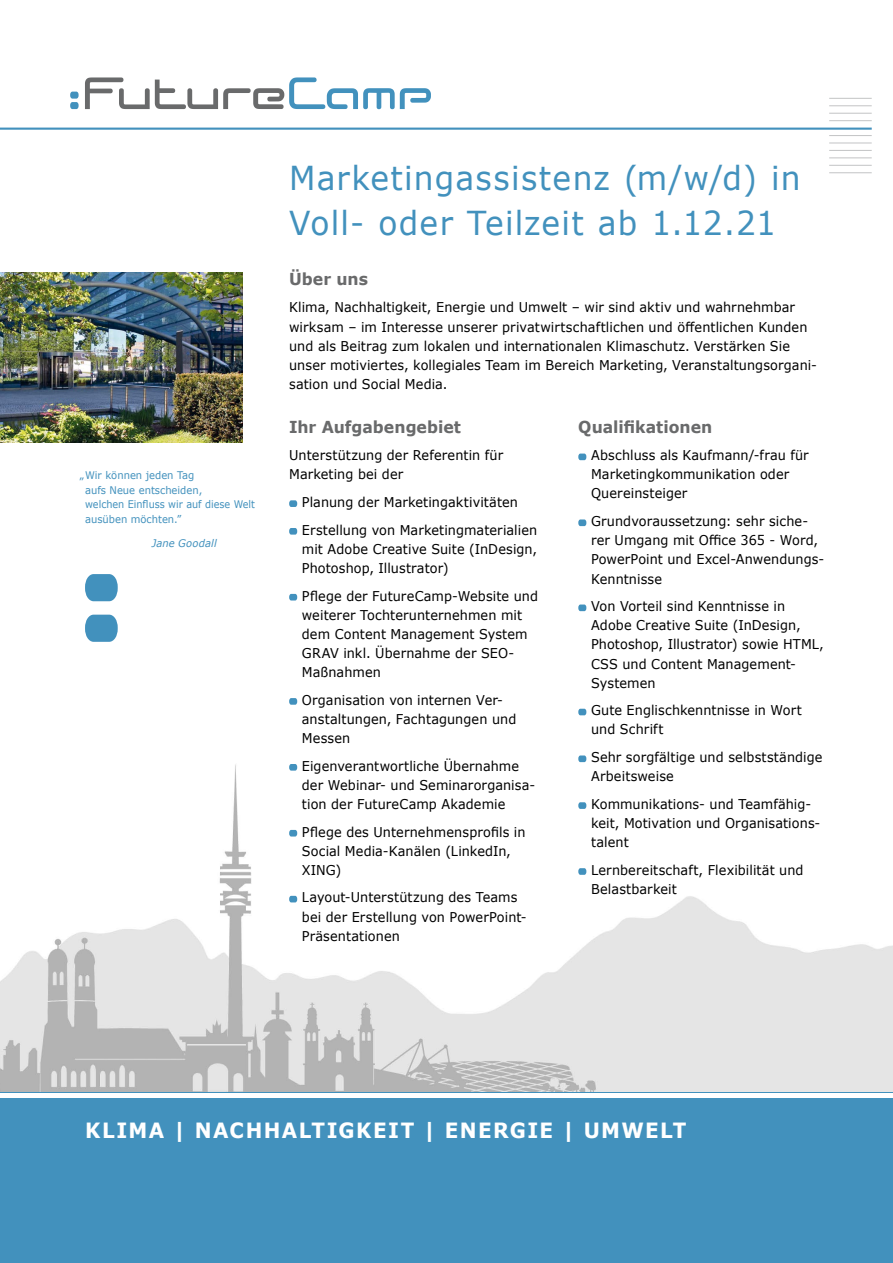
<style>
.page{position:relative;width:893px;height:1263px;background:#fff}
.page>*{position:absolute;margin:0;border:0;box-sizing:border-box;transform-origin:0 0}
.t1{font:33px/45px "Verdana";letter-spacing:.04em;color:#4291bd;scale:.95 1}
.t2{font:700 21px "Verdana";letter-spacing:.07em;color:#fff;scale:.95 1}
.t3{font:700 16.5px "Verdana";color:#696a6b;scale:.95 1}
.t4{font:13.5px/19.2px "Verdana";letter-spacing:.005em;color:#000;scale:.95 1}
.t5{font:10.5px/14.9px "Verdana";color:#4291bd}
.t6{font:italic 10.5px "Verdana";letter-spacing:.01em;color:#4291bd;scale:.95 1}
</style>
<div class="page">
<img style="left:0;top:757px;width:893px;height:336px">
<div style="left:0;top:1093px;width:893px;height:170px;background:#4291bd"></div>
<svg style="left:70px;top:77px;width:361px;height:32px"></svg>
<hr style="left:829px;top:98px;width:43px;height:1px;background:#c6c7c8">
<hr style="left:829px;top:105px;width:43px;height:1px;background:#c6c7c8">
<hr style="left:829px;top:113px;width:43px;height:1px;background:#c6c7c8">
<hr style="left:829px;top:120px;width:43px;height:1px;background:#c6c7c8">
<hr style="left:829px;top:135px;width:43px;height:1px;background:#c6c7c8">
<hr style="left:829px;top:142px;width:43px;height:2px;background:#c6c7c8">
<hr style="left:829px;top:150px;width:43px;height:1px;background:#c6c7c8">
<hr style="left:829px;top:157px;width:43px;height:1px;background:#c6c7c8">
<hr style="left:829px;top:165px;width:43px;height:1px;background:#c6c7c8">
<hr style="left:829px;top:172px;width:43px;height:1px;background:#c6c7c8">
<hr style="left:0;top:128px;width:872px;height:2px;background:#4291bd">
<svg style="left:289px;top:500px;width:8px;height:7px"></svg>
<svg style="left:289px;top:528px;width:8px;height:7px"></svg>
<svg style="left:289px;top:594px;width:8px;height:6px"></svg>
<svg style="left:289px;top:698px;width:8px;height:7px"></svg>
<svg style="left:289px;top:764px;width:8px;height:7px"></svg>
<svg style="left:289px;top:830px;width:8px;height:6px"></svg>
<svg style="left:289px;top:896px;width:8px;height:6px"></svg>
<svg style="left:578px;top:454px;width:8px;height:6px"></svg>
<svg style="left:578px;top:519px;width:8px;height:7px"></svg>
<svg style="left:578px;top:604px;width:8px;height:7px"></svg>
<svg style="left:578px;top:709px;width:8px;height:6px"></svg>
<svg style="left:578px;top:755px;width:8px;height:7px"></svg>
<svg style="left:578px;top:802px;width:8px;height:7px"></svg>
<svg style="left:578px;top:868px;width:8px;height:7px"></svg>
<img style="left:0;top:272px;width:242px;height:170px">
<svg style="left:85px;top:574px;width:33px;height:68px"></svg>
<hr style="left:0;top:1093px;width:893px;height:4px;background:#fff">
<h1 class="t1" style="left:289px;top:155px;width:540px">Marketingassistenz (m/w/d) in<br>Voll- oder Teilzeit ab 1.12.21</h1>
<p class="t5" style="left:85px;top:467px;width:171px;text-indent:-5px">„Wir können jeden Tag<br>aufs Neue entscheiden,<br>welchen Einfluss wir auf diese Welt ausüben möchten.”</p>
<p class="t6" style="left:152px;top:536px;width:70px">Jane Goodall</p>
<p class="t3" style="left:289px;top:267px;width:85px">Über uns</p>
<p class="t4" style="left:289px;top:298px;width:557px">Klima, Nachhaltigkeit, Energie und Umwelt – wir sind aktiv und wahrnehmbar wirksam – im Interesse unserer privatwirtschaftlichen und öffentlichen Kunden und als Beitrag zum lokalen und internationalen Klimaschutz. Verstärken Sie unser motiviertes, kollegiales Team im Bereich Marketing, Veranstaltungsorgani&shy;sation und Social Media.</p>
<p class="t3" style="left:289px;top:415px;width:182px">Ihr Aufgabengebiet</p>
<p class="t4" style="left:289px;top:445px;width:227px">Unterstützung der Referentin für<br>Marketing bei der</p>
<p class="t4" style="left:302px;top:488px;width:249px;line-height:27.6px">Planung der Marketingaktivitäten<br>Erstellung von Marketingmaterialien</p>
<p class="t4" style="left:302px;top:539px;width:249px">mit Adobe Creative Suite (InDesign,<br>Photoshop, Illustrator)</p>
<p class="t4" style="left:302px;top:586px;width:250px">Pflege der FutureCamp-Website und weiterer Tochterunternehmen mit dem Content Management System<br>GRAV inkl. Übernahme der SEO-<br>Maßnahmen</p>
<p class="t4" style="left:302px;top:690px;width:227px">Organisation von internen Ver&shy;anstaltungen, Fachtagungen und<br>Messen</p>
<p class="t4" style="left:302px;top:756px;width:247px">Eigenverantwortliche Übernahme der Webinar- und Seminarorganisa&shy;tion der FutureCamp Akademie</p>
<p class="t4" style="left:302px;top:822px;width:237px">Pflege des Unternehmensprofils in<br>Social Media-Kanälen (LinkedIn,<br>XING)</p>
<p class="t4" style="left:302px;top:888px;width:238px">Layout-Unterstützung des Teams bei der Erstellung von PowerPoint-<br>Präsentationen</p>
<p class="t3" style="left:578px;top:415px;width:143px">Qualifikationen</p>
<p class="t4" style="left:591px;top:445px;width:231px">Abschluss als Kaufmann/-frau für<br>Marketingkommunikation oder<br>Quereinsteiger</p>
<p class="t4" style="left:591px;top:511px;width:247px">Grundvoraussetzung: sehr siche&shy;rer Umgang mit Office 365 - Word,<br>PowerPoint und Excel-Anwendungs-<br>Kenntnisse</p>
<p class="t4" style="left:591px;top:596px;width:247px">Von Vorteil sind Kenntnisse in<br>Adobe Creative Suite (InDesign,<br>Photoshop, Illustrator) sowie HTML,<br>CSS und Content Management-<br>Systemen</p>
<p class="t4" style="left:591px;top:701px;width:224px">Gute Englischkenntnisse in Wort und Schrift</p>
<p class="t4" style="left:591px;top:747px;width:245px">Sehr sorgfältige und selbstständige<br>Arbeitsweise</p>
<p class="t4" style="left:591px;top:794px;width:243px">Kommunikations- und Teamfähig&shy;keit, Motivation und Organisations&shy;talent</p>
<p class="t4" style="left:591px;top:860px;width:225px">Lernbereitschaft, Flexibilität und<br>Belastbarkeit</p>
<h2 class="t2" style="left:85px;top:1115px;width:634px">KLIMA | NACHHALTIGKEIT | ENERGIE | UMWELT</h2>
</div>
